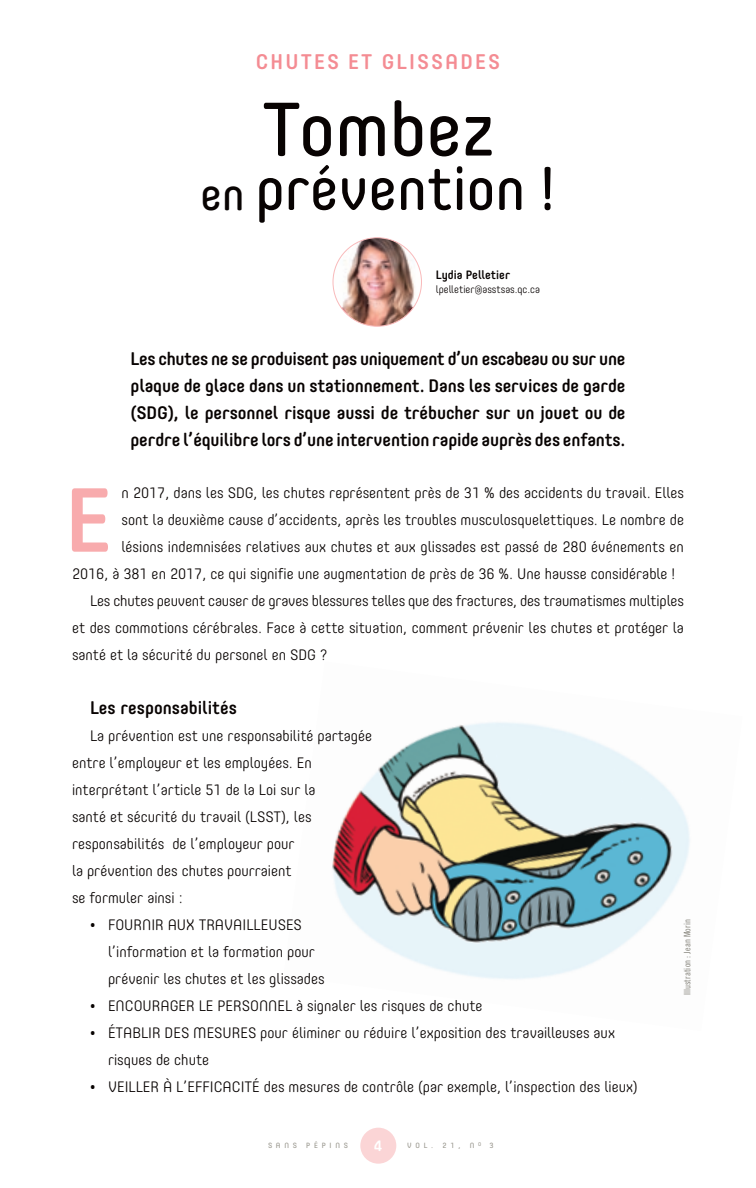
<style>
.page{position:relative;width:756px;height:1188px;background:#fff}
.page>*{position:absolute;margin:0;border:0;box-sizing:border-box;transform-origin:0 0}
.t1{font:500 90px "Core Mellow 55";color:#f8abad}
.SP-titres_articles{font:75px "Core Mellow 45";color:#080302}
.SP-titres_articles-2{font:60px "Core Mellow 45";color:#080302}
.t2{font:500 21px "Core Mellow 55";letter-spacing:.1em;color:#f48c93}
.SP-sous_titre{font:500 18px/27px "Core Mellow 55";letter-spacing:-.01em;color:#080302;text-align:justify}
.SP-texte{font:300 15px/27px "Core Mellow 35";color:#080302;text-align:justify}
.t3{font:500 15px "Core Mellow 55";color:#fff}
.t4{font:500 12px "Core Mellow 55";color:#080302}
.t5{font:300 10.5px "Core Mellow 35";color:#080302}
.PHOTOS-credit{font:9px "Trade Gothic LT Pro Cn 18";letter-spacing:.015em;color:#838178}
.t6{font:7.5px "Core Mellow 45";letter-spacing:.5em;color:#9a988f}
.s1{font-size:45px}
</style>
<div class="page">
<img style="left:332px;top:722px;width:358px;height:257px">
<div style="left:360px;top:1128px;width:36px;height:36px;background:#fbd5d6;border-radius:50%"></div>
<img style="left:333px;top:238px;width:89px;height:88px;border-radius:44px">
<p class="t2" style="left:256px;top:46px;width:246px">CHUTES ET GLISSADES</p>
<p class="SP-titres_articles" style="left:262px;top:73px;width:234px">Tombez</p>
<p class="SP-titres_articles-2" style="left:201px;top:143px;width:356px"><span class="s1">en</span> prévention !</p>
<p class="t4" style="left:436px;top:266px;width:76px">Lydia Pelletier</p>
<p class="t5" style="left:436px;top:281px;width:106px">lpelletier@asstsas.qc.ca</p>
<p class="SP-sous_titre" style="left:130px;top:344px;width:497px">Les chutes ne se produisent pas uniquement d’un escabeau ou sur une plaque de glace dans un stationnement. Dans les services de garde (SDG), le personnel risque aussi de trébucher sur un jouet ou de perdre l’équilibre lors d’une intervention rapide auprès des enfants.</p>
<p class="SP-texte" style="left:122px;top:479px;width:564px">n 2017, dans les SDG, les chutes représentent près de 31 % des accidents du travail. Elles</p>
<p class="SP-texte" style="left:122px;top:506px;width:564px">sont la deuxième cause d’accidents, après les troubles musculosquelettiques. Le nombre de</p>
<p class="SP-texte" style="left:122px;top:533px;width:564px">lésions indemnisées relatives aux chutes et aux glissades est passé de 280 événements en</p>
<p class="SP-texte" style="left:72px;top:560px;width:605px">2016, à 381 en 2017, ce qui signifie une augmentation de près de 36 %. Une hausse considérable !</p>
<p class="SP-texte" style="left:72px;top:587px;width:614px;text-indent:18px">Les chutes peuvent causer de graves blessures telles que des fractures, des traumatismes multiples et des commotions cérébrales. Face à cette situation, comment prévenir les chutes et protéger la santé et la sécurité du personel en SDG ?</p>
<p class="SP-sous_titre" style="left:90px;top:693px;width:148px">Les responsabilités</p>
<p class="SP-texte" style="left:90px;top:722px;width:284px">La prévention est une responsabilité partagée</p>
<p class="SP-texte" style="left:72px;top:749px;width:241px">entre l’employeur et les employées. En</p>
<p class="SP-texte" style="left:72px;top:776px;width:245px">interprétant l’article 51 de la Loi sur la</p>
<p class="SP-texte" style="left:72px;top:803px;width:241px">santé et sécurité du travail (LSST), les</p>
<p class="SP-texte" style="left:72px;top:830px;width:224px">responsabilités de l’employeur pour</p>
<p class="SP-texte" style="left:72px;top:857px;width:221px">la prévention des chutes pourraient</p>
<p class="SP-texte" style="left:72px;top:884px;width:112px">se formuler ainsi :</p>
<p class="SP-texte" style="left:90px;top:911px;width:213px">• FOURNIR AUX TRAVAILLEUSES</p>
<p class="SP-texte" style="left:108px;top:938px;width:209px">l’information et la formation pour</p>
<p class="SP-texte" style="left:108px;top:965px;width:218px">prévenir les chutes et les glissades</p>
<p class="SP-texte" style="left:90px;top:992px;width:394px">• ENCOURAGER LE PERSONNEL à signaler les risques de chute</p>
<p class="SP-texte" style="left:90px;top:1019px;width:527px">• ÉTABLIR DES MESURES pour éliminer ou réduire l’exposition des travailleuses aux</p>
<p class="SP-texte" style="left:108px;top:1046px;width:103px">risques de chute</p>
<p class="SP-texte" style="left:90px;top:1073px;width:549px">• VEILLER À L’EFFICACITÉ des mesures de contrôle (par exemple, l’inspection des lieux)</p>
<p class="t1" style="left:65px;top:452px;width:48px">E</p>
<p class="PHOTOS-credit" style="left:682px;top:995px;width:78px;rotate:-90deg">Illustration : Jean Morin</p>
<p class="t3" style="left:374px;top:1135px;width:10px">4</p>
<p class="t6" style="left:489px;top:1140px;width:6px">3</p>
<p class="t6" style="left:268px;top:1140px;width:81px">SANS PÉPINS</p>
<p class="t6" style="left:407px;top:1140px;width:76px">VOL. 21, N <sup>O</sup></p>
</div>
